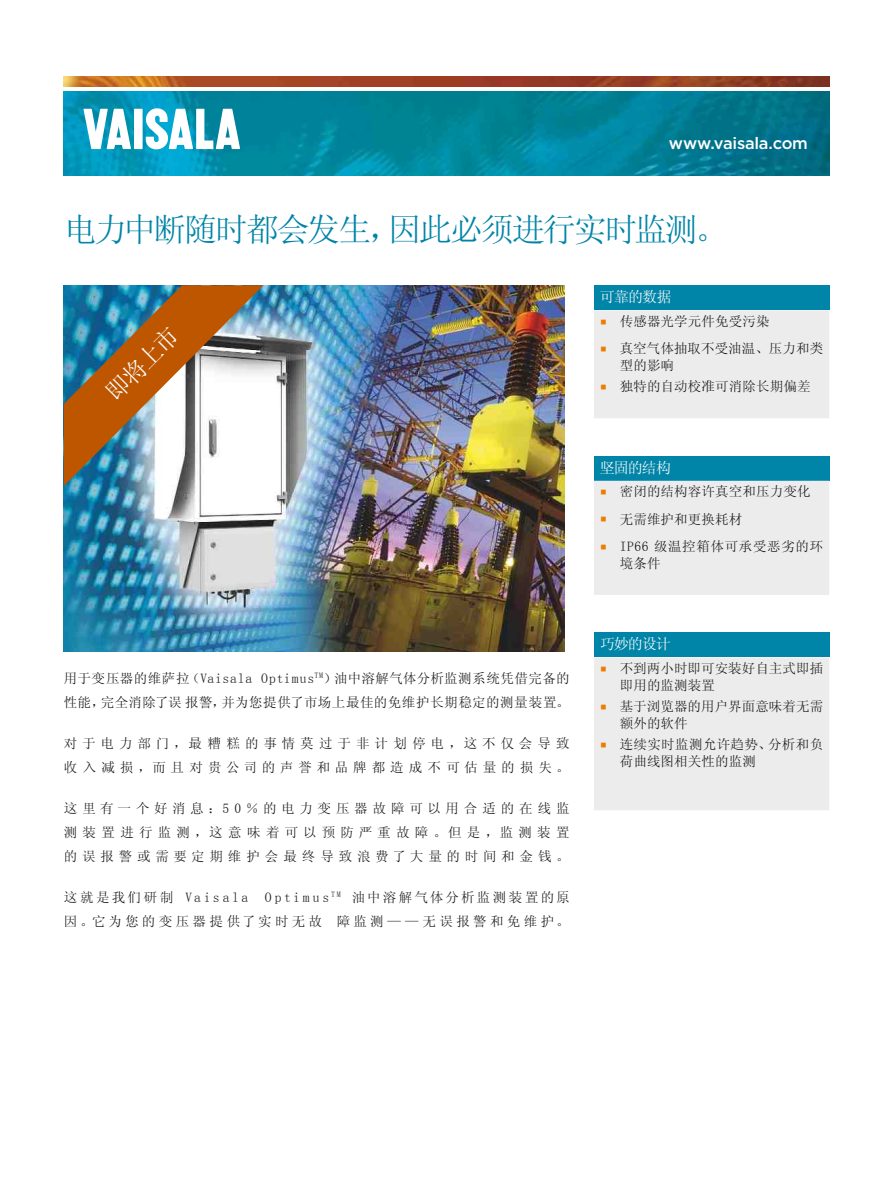
<style>
.page{position:relative;width:893px;height:1191px;background:#fff}
.page>*{position:absolute;margin:0;border:0;box-sizing:border-box;transform-origin:0 0}
.t1{font:33px "Sim Sun";letter-spacing:-.07em;color:#0084a7}
.t2{font:24px "Sim Sun";color:#fff}
.t3{font:500 17.4px "Gotham";color:#fff}
.t4{font:500 16.5px "Gotham";letter-spacing:-.015em;color:#fff}
.t5{font:15px "Sim Sun";letter-spacing:-.065em;color:#fff}
.t6{font:13.5px/24px "Sim Sun";letter-spacing:.05em;color:#151616}
.t7{font:13.5px/24px "Sim Sun";letter-spacing:.21em;color:#151616}
.t8{font:13.5px/16.5px "Sim Sun";letter-spacing:.005em;color:#151616}
.t9{font:13.5px/24px "Sim Sun";letter-spacing:.375em;color:#151616}
.t10{font:13.5px "Sim Sun";letter-spacing:.01em;color:#151616}
.t11{font:13.5px/16.5px "Sim Sun";letter-spacing:.025em;color:#151616}
.s1{font-family:"Arial";font-size:21px;color:#ec7d00}
</style>
<div class="page">
<img style="left:64px;top:91px;width:765px;height:85px">
<img style="left:64px;top:77px;width:765px;height:9px">
<svg style="left:83px;top:109px;width:48px;height:40px"></svg>
<div style="left:134px;top:109px;width:9px;height:40px;background:#fff"></div>
<svg style="left:146px;top:108px;width:94px;height:41px"></svg>
<img style="left:64px;top:285px;width:500px;height:366px">
<img style="left:64px;top:285px;width:199px;height:201px">
<div style="left:594px;top:285px;width:235px;height:25px;background:#0084a7"></div>
<div style="left:594px;top:310px;width:235px;height:108px;background:#ececec"></div>
<div style="left:594px;top:456px;width:235px;height:25px;background:#0084a7"></div>
<div style="left:594px;top:481px;width:235px;height:114px;background:#ececec"></div>
<div style="left:594px;top:632px;width:235px;height:25px;background:#0084a7"></div>
<div style="left:594px;top:657px;width:235px;height:153px;background:#ececec"></div>
<p class="t4" style="left:669px;top:133px;width:141px">www.vaisala.com</p>
<h1 class="t1" style="left:64px;top:212px;width:665px">电力中断随时都会发生，因此必须进行实时监测。</h1>
<h2 class="t2" style="left:101px;top:388px;width:93px;rotate:-45deg">即将上市</h2>
<p class="t3" style="left:99px;top:407px;width:98px;rotate:-45deg">AVAILABLE</p>
<p class="t6" style="left:64px;top:666px;width:507px">用于变压器的维萨拉（Vaisala Optimus<sup>TM</sup>）油中溶解气体分析监测系统凭借完备的性能，完全消除了误报警，并为您提供了市场上最佳的免维护长期稳定的测量装置。</p>
<p class="t9" style="left:64px;top:731px;width:507px">对于电力部门，最糟糕的事情莫过于非计划停电，这不仅会导致收入减损，而且对贵公司的声誉和品牌都造成不可估量的损失。</p>
<p class="t6" style="left:64px;top:796px;width:507px;text-align:justify">这里有一个好消息：50％的电力变压器故障可以用合适的在线监测装置进行监测，这意味着可以预防严重故障。但是，监测装置的误报警或需要定期维护会最终导致浪费了大量的时间和金钱。</p>
<p class="t7" style="left:64px;top:885px;width:507px">这就是我们研制 Vaisala Optimus<sup>TM</sup> 油中溶解气体分析监测装置的原因。它为您的变压器提供了实时无故 障监测——无误报警和免维护。</p>
<p class="t5" style="left:600px;top:289px;width:74px">可靠的数据</p>
<p class="t10" style="left:600px;top:314px;width:171px"><span class="s1">▪</span> 传感器光学元件免受污染</p>
<p class="t8" style="left:620px;top:340px;width:205px;text-indent:-20px"><span class="s1">▪</span> 真空气体抽取不受油温、压力和类型的影响</p>
<p class="t10" style="left:600px;top:380px;width:212px"><span class="s1">▪</span> 独特的自动校准可消除长期偏差</p>
<p class="t5" style="left:600px;top:460px;width:73px">坚固的结构</p>
<p class="t10" style="left:600px;top:485px;width:212px"><span class="s1">▪</span> 密闭的结构容许真空和压力变化</p>
<p class="t10" style="left:600px;top:512px;width:144px"><span class="s1">▪</span> 无需维护和更换耗材</p>
<p class="t6" style="left:620px;top:538px;width:205px;line-height:16.5px;text-indent:-20px"><span class="s1">▪</span> IP66 级温控箱体可承受恶劣的环境条件</p>
<p class="t5" style="left:600px;top:636px;width:73px">巧妙的设计</p>
<p class="t8" style="left:620px;top:660px;width:205px;text-indent:-20px"><span class="s1">▪</span> 不到两小时即可安装好自主式即插即用的监测装置</p>
<p class="t8" style="left:620px;top:698px;width:205px;text-indent:-20px"><span class="s1">▪</span> 基于浏览器的用户界面意味着无需额外的软件</p>
<p class="t11" style="left:620px;top:736px;width:205px;text-indent:-20px"><span class="s1">▪</span> 连续实时监测允许趋势、分析和负荷曲线图相关性的监测</p>
</div>
